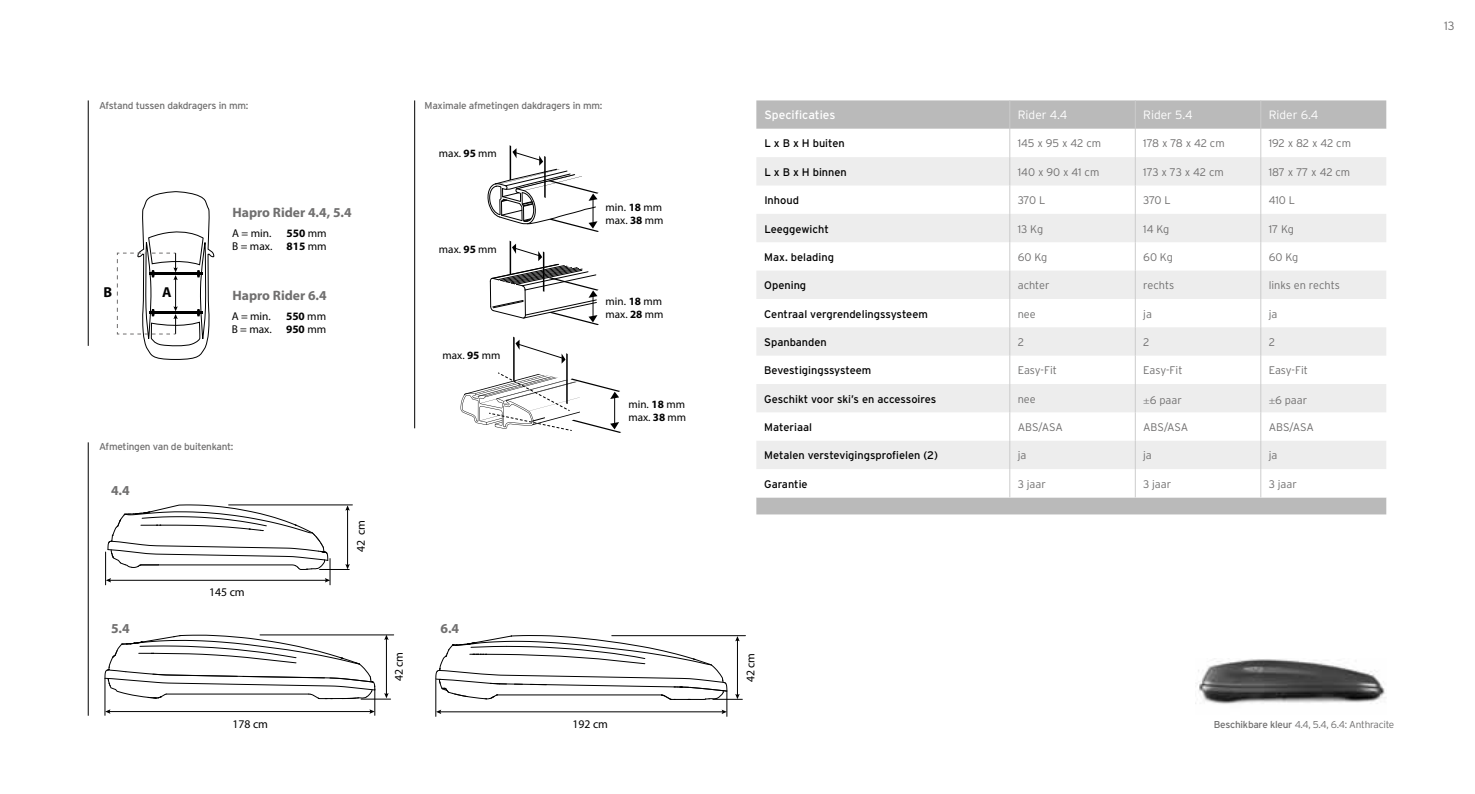
<style>
.page{position:relative;width:1475px;height:794px;background:#fff}
.page>*{position:absolute;margin:0;border:0;box-sizing:border-box;transform-origin:0 0}
.t1{font:700 14.4px "Myriad Pro";color:#000}
.t2{font:700 13.8px "Myriad Pro";color:#706f6f}
.t3{font:700 13.6px "Myriad Pro";color:#706f6f}
.t4{font:300 12px "Interstate";color:#fff}
.t5{font:12px "Interstate";color:#fff}
.t6{font:300 12px "Interstate";color:#706f6f}
.t7{font:11.8px "Myriad Pro";color:#000}
.t8{font:11.4px "Myriad Pro";color:#000}
.t9{font:700 11.4px "Myriad Pro";color:#000}
.t10{font:11.2px/13.4px "Myriad Pro";color:#000}
.t11{font:300 11px "Interstate";color:#706f6f}
.t12{font:11px "Interstate";color:#000}
.t13{font:10px "Interstate";letter-spacing:-.025em;color:#706f6f}
.t14{font:300 10px "Interstate";letter-spacing:-.025em;color:#706f6f}
.s1{font-weight:400}
.s2{font-weight:700}
.s3{font-family:"Helvetica Neue"}
</style>
<div class="page">
<img style="left:1195px;top:658px;width:190px;height:46px">
<div style="left:756px;top:100px;width:629px;height:414px;background:#bababa"></div>
<svg style="left:756px;top:129px;width:629px;height:368px"></svg>
<svg style="left:756px;top:157px;width:629px;height:312px;fill:#ededed"></svg>
<svg style="left:1009px;top:100px;width:1px;height:397px"></svg>
<svg style="left:1260px;top:100px;width:1px;height:397px"></svg>
<svg style="left:1134px;top:100px;width:1px;height:397px"></svg>
<svg style="left:117px;top:191px;width:98px;height:169px"></svg>
<svg style="left:487px;top:145px;width:112px;height:87px"></svg>
<svg style="left:489px;top:241px;width:110px;height:84px"></svg>
<svg style="left:460px;top:337px;width:161px;height:96px"></svg>
<hr style="left:105px;top:552px;width:1px;height:33px;background:#000">
<hr style="left:347px;top:509px;width:1px;height:57px;background:#000">
<svg style="left:345px;top:505px;width:5px;height:5px"></svg>
<svg style="left:345px;top:564px;width:5px;height:5px"></svg>
<hr style="left:228px;top:504px;width:124px;height:1px;background:#000">
<hr style="left:319px;top:569px;width:30px;height:1px;background:#000">
<hr style="left:260px;top:634px;width:133px;height:1px;background:#000">
<hr style="left:737px;top:639px;width:1px;height:56px;background:#000">
<svg style="left:735px;top:636px;width:4px;height:5px"></svg>
<svg style="left:735px;top:694px;width:4px;height:5px"></svg>
<hr style="left:611px;top:635px;width:134px;height:1px;background:#000">
<hr style="left:712px;top:699px;width:30px;height:1px;background:#000">
<svg style="left:104px;top:634px;width:286px;height:82px"></svg>
<svg style="left:435px;top:635px;width:292px;height:81px"></svg>
<svg style="left:106px;top:504px;width:224px;height:81px"></svg>
<hr style="left:88px;top:100px;width:1px;height:246px;background:#000">
<hr style="left:88px;top:442px;width:1px;height:273px;background:#000">
<hr style="left:414px;top:100px;width:1px;height:328px;background:#000">
<p class="t13" style="left:99px;top:99px;width:151px">Afstand tussen dakdragers in mm:</p>
<p class="t13" style="left:424px;top:99px;width:179px">Maximale afmetingen dakdragers in mm:</p>
<p class="t3" style="left:232px;top:204px;width:121px">Hapro Rider 4.4, 5.4</p>
<p class="t8" style="left:232px;top:226px;width:41px">A = min.</p>
<p class="t9" style="left:286px;top:225px;width:42px">550 <span class="s1">mm</span></p>
<p class="t8" style="left:232px;top:239px;width:42px">B = max.</p>
<p class="t9" style="left:286px;top:239px;width:42px">815 <span class="s1">mm</span></p>
<h1 class="t1" style="left:103px;top:283px;width:10px">B</h1>
<h1 class="t1" style="left:162px;top:283px;width:11px">A</h1>
<p class="t3" style="left:232px;top:287px;width:96px">Hapro Rider 6.4</p>
<p class="t8" style="left:232px;top:309px;width:41px">A = min.</p>
<p class="t9" style="left:286px;top:308px;width:42px">550 <span class="s1">mm</span></p>
<p class="t8" style="left:232px;top:322px;width:42px">B = max.</p>
<p class="t9" style="left:286px;top:322px;width:42px">950 <span class="s1">mm</span></p>
<p class="t13" style="left:99px;top:441px;width:136px">Afmetingen van de buitenkant:</p>
<p class="t2" style="left:111px;top:481px;width:20px">4.4</p>
<p class="t2" style="left:111px;top:619px;width:20px">5.4</p>
<p class="t7" style="left:209px;top:585px;width:37px">145 cm</p>
<p class="t7" style="left:232px;top:716px;width:37px">178 cm</p>
<p class="t7" style="left:353px;top:552px;width:34px;rotate:-90deg">42 cm</p>
<p class="t7" style="left:391px;top:681px;width:31px;rotate:-90deg">42 cm</p>
<p class="t10" style="left:439px;top:147px;width:59px">max. <span class="s2">95</span> mm</p>
<p class="t10" style="left:439px;top:242px;width:59px">max. <span class="s2">95</span> mm</p>
<p class="t10" style="left:442px;top:349px;width:59px">max. <span class="s2">95</span> mm</p>
<p class="t2" style="left:440px;top:619px;width:20px">6.4</p>
<p class="t10" style="left:605px;top:200px;width:59px">min. <span class="s2">18</span> mm max. <span class="s2">38</span> mm</p>
<p class="t10" style="left:605px;top:294px;width:59px">min. <span class="s2">18</span> mm max. <span class="s2">28</span> mm</p>
<p class="t10" style="left:628px;top:397px;width:59px">min. <span class="s2">18</span> mm max. <span class="s2">38</span> mm</p>
<p class="t7" style="left:572px;top:717px;width:37px">192 cm</p>
<p class="t5" style="left:764px;top:108px;width:73px">Specificaties</p>
<p class="t4" style="left:1017px;top:108px;width:51px">Rider 4.4</p>
<p class="t4" style="left:1143px;top:108px;width:51px">Rider 5.4</p>
<p class="t4" style="left:1268px;top:108px;width:51px">Rider 6.4</p>
<p class="t12" style="left:764px;top:137px;width:82px">L x B x H buiten</p>
<p class="t11" style="left:1017px;top:137px;width:85px">145 x 95 x 42 cm</p>
<p class="t11" style="left:1143px;top:137px;width:83px">178 x 78 x 42 cm</p>
<p class="t11" style="left:1268px;top:137px;width:84px">192 x 82 x 42 cm</p>
<p class="t12" style="left:764px;top:166px;width:84px">L x B x H binnen</p>
<p class="t11" style="left:1017px;top:166px;width:83px">140 x 90 x 41 cm</p>
<p class="t11" style="left:1143px;top:166px;width:82px">173 x 73 x 42 cm</p>
<p class="t11" style="left:1268px;top:166px;width:83px">187 x 77 x 42 cm</p>
<p class="t12" style="left:764px;top:194px;width:36px">Inhoud</p>
<p class="t11" style="left:1017px;top:194px;width:29px">370 L</p>
<p class="t11" style="left:1143px;top:194px;width:29px">370 L</p>
<p class="t11" style="left:1268px;top:194px;width:28px">410 L</p>
<p class="t12" style="left:764px;top:222px;width:66px">Leeggewicht</p>
<p class="t11" style="left:1017px;top:222px;width:27px">13 Kg</p>
<p class="t11" style="left:1143px;top:222px;width:28px">14 Kg</p>
<p class="t11" style="left:1268px;top:222px;width:27px">17 Kg</p>
<p class="t12" style="left:764px;top:251px;width:71px">Max. belading</p>
<p class="t11" style="left:1017px;top:251px;width:31px">60 Kg</p>
<p class="t11" style="left:1142px;top:251px;width:31px">60 Kg</p>
<p class="t11" style="left:1268px;top:251px;width:31px">60 Kg</p>
<p class="t12" style="left:764px;top:279px;width:43px">Opening</p>
<p class="t11" style="left:1017px;top:279px;width:33px">achter</p>
<p class="t11" style="left:1142px;top:279px;width:32px">rechts</p>
<p class="t11" style="left:1268px;top:279px;width:73px">links en rechts</p>
<p class="t12" style="left:764px;top:307px;width:165px">Centraal vergrendelingssysteem</p>
<p class="t11" style="left:1017px;top:307px;width:20px">nee</p>
<p class="t11" style="left:1142px;top:307px;width:10px">ja</p>
<p class="t11" style="left:1268px;top:307px;width:10px">ja</p>
<p class="t12" style="left:764px;top:336px;width:64px">Spanbanden</p>
<p class="t11" style="left:1017px;top:336px;width:8px">2</p>
<p class="t11" style="left:1142px;top:336px;width:8px">2</p>
<p class="t11" style="left:1268px;top:336px;width:8px">2</p>
<p class="t12" style="left:764px;top:364px;width:109px">Bevestigingssysteem</p>
<p class="t11" style="left:1017px;top:364px;width:41px">Easy-Fit</p>
<p class="t11" style="left:1142px;top:364px;width:41px">Easy-Fit</p>
<p class="t11" style="left:1268px;top:364px;width:41px">Easy-Fit</p>
<p class="t12" style="left:764px;top:392px;width:173px">Geschikt voor ski’s en accessoires</p>
<p class="t11" style="left:1017px;top:392px;width:20px">nee</p>
<p class="t11" style="left:1142px;top:393px;width:40px"><span class="s3">±</span>6 paar</p>
<p class="t11" style="left:1268px;top:393px;width:40px"><span class="s3">±</span>6 paar</p>
<p class="t12" style="left:764px;top:421px;width:49px">Materiaal</p>
<p class="t11" style="left:1017px;top:421px;width:47px">ABS/ASA</p>
<p class="t11" style="left:1142px;top:421px;width:47px">ABS/ASA</p>
<p class="t11" style="left:1268px;top:421px;width:47px">ABS/ASA</p>
<p class="t12" style="left:764px;top:449px;width:175px">Metalen verstevigingsprofielen (2)</p>
<p class="t11" style="left:1017px;top:449px;width:10px">ja</p>
<p class="t11" style="left:1142px;top:449px;width:10px">ja</p>
<p class="t11" style="left:1268px;top:449px;width:10px">ja</p>
<p class="t12" style="left:764px;top:478px;width:45px">Garantie</p>
<p class="t11" style="left:1017px;top:477px;width:30px">3 jaar</p>
<p class="t11" style="left:1142px;top:477px;width:30px">3 jaar</p>
<p class="t11" style="left:1268px;top:477px;width:30px">3 jaar</p>
<p class="t6" style="left:1443px;top:19px;width:12px">13</p>
<p class="t7" style="left:743px;top:682px;width:31px;rotate:-90deg">42 cm</p>
<p class="t14" style="left:1213px;top:718px;width:182px"><span class="s1">Beschikbare kleur</span> 4.4, 5.4, 6.4: Anthracite</p>
</div>
